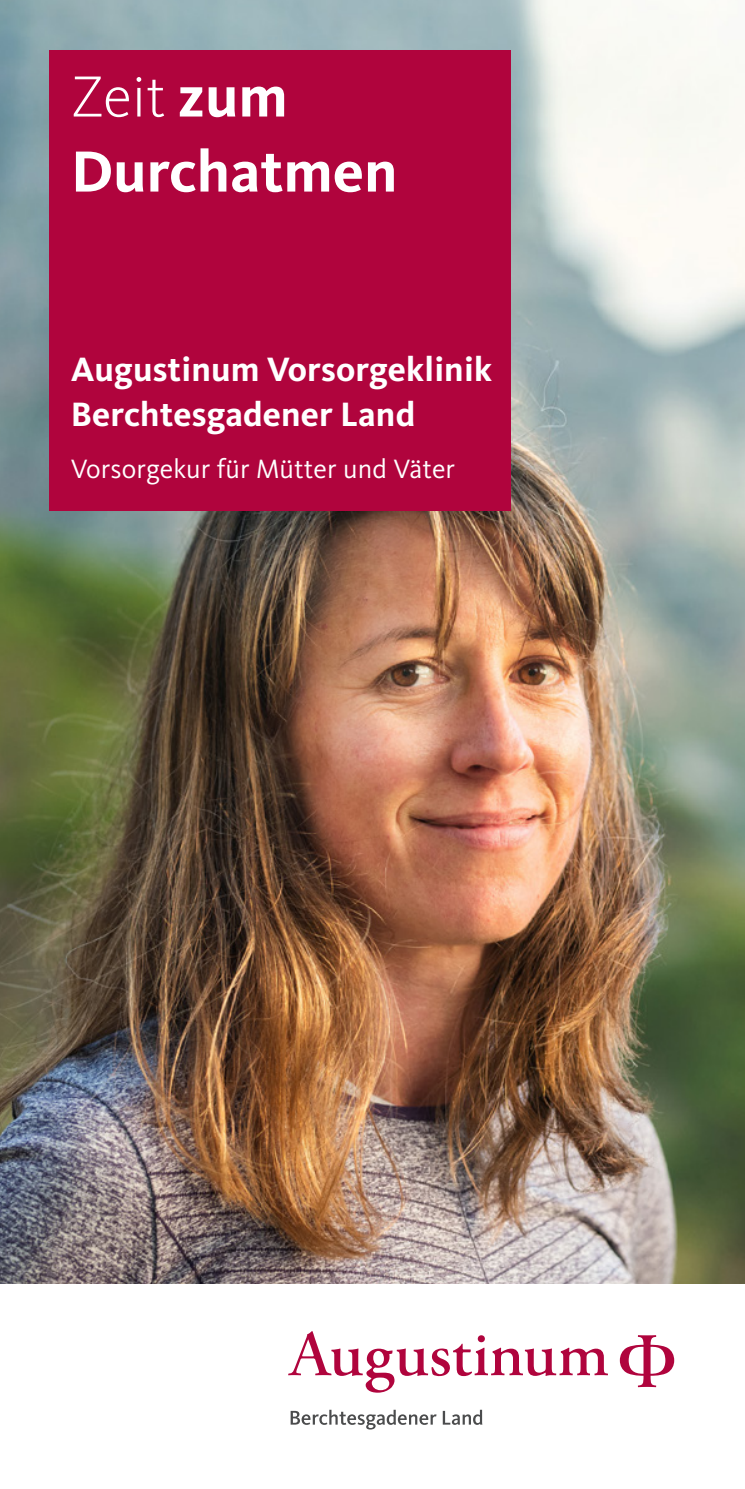
<style>
.page{position:relative;width:745px;height:1489px;background:#fff}
.page>*{position:absolute;margin:0;border:0;box-sizing:border-box;transform-origin:0 0}
.t1{font:700 60px/75px "Kievit Pro";color:#fff}
.Copy_10_12_Kievit{font:700 35px/45px "Kievit Pro";letter-spacing:.005em;color:#fff}
.Copy_10_12_Kievit-2{font:27.5px "Kievit Pro";letter-spacing:.005em;color:#fff}
.s1{font-weight:300}
</style>
<div class="page">
<img style="left:0;top:0;width:744px;height:1283px">
<svg style="left:290px;top:1409px;width:146px;height:20px"></svg>
<svg style="left:442px;top:1409px;width:40px;height:15px"></svg>
<svg style="left:288px;top:1331px;width:319px;height:61px"></svg>
<svg style="left:619px;top:1335px;width:54px;height:51px"></svg>
<div style="left:50px;top:50px;width:460px;height:460px;background:#b0043d"></div>
<p class="t1" style="left:71px;top:59px;width:328px"><span class="s1">Zeit</span> zum<br>Durchatmen</p>
<p class="Copy_10_12_Kievit" style="left:71px;top:346px;width:422px">Augustinum Vorsorgeklinik<br>Berchtesgadener Land</p>
<p class="Copy_10_12_Kievit-2" style="left:71px;top:452px;width:385px">Vorsorgekur für Mütter und Väter</p>
</div>
